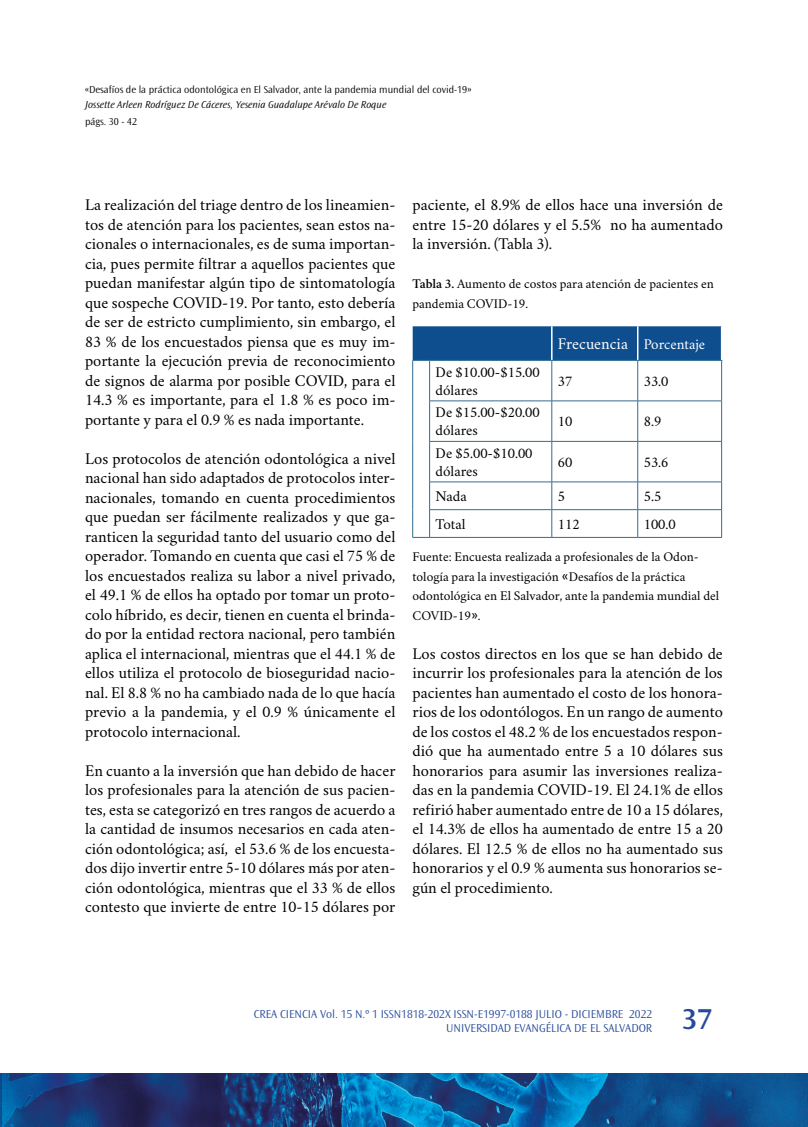
<style>
.page{position:relative;width:808px;height:1127px;background:#fff}
.page>*{position:absolute;margin:0;border:0;box-sizing:border-box;transform-origin:0 0}
.t1{font:600 30px "Ocean Sans Std";color:#264a99}
.t2{font:16.5px/19.5px "Crimson";color:#000;text-align:justify}
.t3{font:16.5px "Crimson";color:#fff}
.t4{font:15px/18px "Crimson";color:#000}
.t5{font:13.5px/19.5px "Crimson";color:#000}
.t6{font:300 12px/13.5px "Ocean Sans Std";color:#264a99;text-align:right}
.t7{font:300 10.5px "Ocean Sans Std";color:#000}
.t8{font:italic 300 10.5px "Ocean Sans Std";color:#000}
.s1{font-weight:600}
.s2{font-size:15px}
.s3{font-family:"Calibri"}
</style>
<div class="page">
<hr style="left:429px;top:360px;width:1px;height:41px;background:#316e91">
<hr style="left:551px;top:360px;width:1px;height:41px;background:#316e91">
<hr style="left:637px;top:360px;width:1px;height:41px;background:#316e91">
<hr style="left:429px;top:401px;width:123px;height:1px;background:#316e91">
<hr style="left:429px;top:401px;width:1px;height:40px;background:#316e91">
<hr style="left:552px;top:401px;width:86px;height:1px;background:#316e91">
<hr style="left:551px;top:401px;width:1px;height:40px;background:#316e91">
<hr style="left:638px;top:401px;width:84px;height:1px;background:#316e91">
<hr style="left:637px;top:401px;width:1px;height:40px;background:#316e91">
<hr style="left:429px;top:441px;width:123px;height:1px;background:#316e91">
<hr style="left:429px;top:441px;width:1px;height:41px;background:#316e91">
<hr style="left:552px;top:441px;width:86px;height:1px;background:#316e91">
<hr style="left:551px;top:441px;width:1px;height:41px;background:#316e91">
<hr style="left:638px;top:441px;width:84px;height:1px;background:#316e91">
<hr style="left:637px;top:441px;width:1px;height:41px;background:#316e91">
<hr style="left:429px;top:482px;width:123px;height:1px;background:#316e91">
<hr style="left:552px;top:482px;width:86px;height:1px;background:#316e91">
<hr style="left:638px;top:482px;width:84px;height:1px;background:#316e91">
<hr style="left:429px;top:509px;width:123px;height:1px;background:#316e91">
<hr style="left:552px;top:509px;width:86px;height:1px;background:#316e91">
<svg style="left:551px;top:482px;width:1px;height:55px"></svg>
<hr style="left:638px;top:509px;width:84px;height:1px;background:#316e91">
<svg style="left:637px;top:482px;width:1px;height:55px"></svg>
<div style="left:412px;top:326px;width:310px;height:35px;background:#0e4e8e"></div>
<hr style="left:430px;top:360px;width:122px;height:1px;background:#316e91">
<hr style="left:552px;top:360px;width:86px;height:1px;background:#316e91">
<hr style="left:638px;top:360px;width:84px;height:1px;background:#316e91">
<hr style="left:412px;top:360px;width:1px;height:41px;background:#316e91">
<hr style="left:721px;top:360px;width:1px;height:41px;background:#316e91">
<hr style="left:412px;top:401px;width:1px;height:40px;background:#316e91">
<hr style="left:721px;top:401px;width:1px;height:40px;background:#316e91">
<hr style="left:412px;top:441px;width:1px;height:41px;background:#316e91">
<hr style="left:721px;top:441px;width:1px;height:41px;background:#316e91">
<svg style="left:721px;top:482px;width:1px;height:55px"></svg>
<svg style="left:412px;top:482px;width:18px;height:56px"></svg>
<hr style="left:430px;top:537px;width:122px;height:1px;background:#316e91">
<hr style="left:552px;top:537px;width:86px;height:1px;background:#316e91">
<hr style="left:638px;top:537px;width:84px;height:1px;background:#316e91">
<img style="left:1px;top:1073px;width:807px;height:54px">
<hr style="left:0;top:1073px;width:1px;height:54px;background:#000">
<p class="t7" style="left:85px;top:83px;width:388px">«Desafíos de la práctica odontológica en El Salvador, ante la pandemia mundial del covid-19»</p>
<p class="t8" style="left:85px;top:98px;width:303px">Jossette Arleen Rodríguez De Cáceres, Yesenia Guadalupe Arévalo De Roque</p>
<p class="t7" style="left:85px;top:116px;width:54px">págs. 30 - 42</p>
<p class="t2" style="left:85px;top:193px;width:312px">La realización del triage dentro de los lineamien&shy;tos de atención para los pacientes, sean estos na&shy;cionales o internacionales, es de suma importan&shy;cia, pues permite filtrar a aquellos pacientes que puedan manifestar algún tipo de sintomatología que sospeche COVID-19. Por tanto, esto debería de ser de estricto cumplimiento, sin embargo, el 83 % de los encuestados piensa que es muy im&shy;portante la ejecución previa de reconocimiento de signos de alarma por posible COVID, para el 14.3 % es importante, para el 1.8 % es poco im&shy;portante y para el 0.9 % es nada importante.</p>
<p class="t2" style="left:85px;top:446px;width:312px">Los protocolos de atención odontológica a nivel nacional han sido adaptados de protocolos inter&shy;nacionales, tomando en cuenta procedimientos que puedan ser fácilmente realizados y que ga&shy;ranticen la seguridad tanto del usuario como del operador. Tomando en cuenta que casi el 75 % de los encuestados realiza su labor a nivel privado, el 49.1 % de ellos ha optado por tomar un proto&shy;colo híbrido, es decir, tienen en cuenta el brinda&shy;do por la entidad rectora nacional, pero también aplica el internacional, mientras que el 44.1 % de ellos utiliza el protocolo de bioseguridad nacio&shy;nal. El 8.8 % no ha cambiado nada de lo que hacía previo a la pandemia, y el 0.9 % únicamente el protocolo internacional.</p>
<p class="t2" style="left:85px;top:758px;width:312px">En cuanto a la inversión que han debido de hacer los profesionales para la atención de sus pacien&shy;tes, esta se categorizó en tres rangos de acuerdo a la cantidad de insumos necesarios en cada aten&shy;ción odontológica; así, el 53.6 % de los encuesta&shy;dos dijo invertir entre 5-10 dólares más por aten&shy;ción odontológica, mientras que el 33 % de ellos contesto que invierte de entre 10-15 dólares por</p>
<p class="t2" style="left:412px;top:193px;width:312px">paciente, el 8.9% de ellos hace una inversión de entre 15-20 dólares y el 5.5% no ha aumentado la inversión. (Tabla 3).</p>
<p class="t5" style="left:412px;top:272px;width:303px"><span class="s1">Tabla 3.</span> Aumento de costos para atención de pacientes en pandemia COVID-19.</p>
<p class="t3" style="left:558px;top:331px;width:149px">Frecuencia <span class="s2">Porcentaje</span></p>
<p class="t4" style="left:436px;top:361px;width:106px">De $10.00-$15.00 dólares</p>
<p class="t4" style="left:558px;top:370px;width:16px">37</p>
<p class="t4" style="left:644px;top:370px;width:26px">33.0</p>
<p class="t4" style="left:436px;top:402px;width:106px">De $15.00-$20.00 dólares</p>
<p class="t4" style="left:558px;top:411px;width:16px">10</p>
<p class="t4" style="left:644px;top:411px;width:19px">8.9</p>
<p class="t4" style="left:436px;top:442px;width:98px">De $5.00-$10.00 dólares</p>
<p class="t4" style="left:558px;top:451px;width:16px">60</p>
<p class="t4" style="left:644px;top:451px;width:26px">53.6</p>
<p class="t4" style="left:436px;top:485px;width:33px">Nada</p>
<p class="t4" style="left:558px;top:485px;width:9px">5</p>
<p class="t4" style="left:644px;top:485px;width:19px">5.5</p>
<p class="t4" style="left:436px;top:513px;width:31px">Total</p>
<p class="t4" style="left:558px;top:513px;width:23px">112</p>
<p class="t4" style="left:644px;top:513px;width:34px">100.0</p>
<p class="t5" style="left:412px;top:545px;width:308px">Fuente: Encuesta realizada a profesionales de la Odon&shy;tología para la investigación <span class="s3">«</span>Desafíos de la práctica odontológica en El Salvador, ante la pandemia mundial del COVID-19<span class="s3">»</span>.</p>
<p class="t2" style="left:412px;top:641px;width:312px">Los costos directos en los que se han debido de incurrir los profesionales para la atención de los pacientes han aumentado el costo de los honora&shy;rios de los odontólogos. En un rango de aumento de los costos el 48.2 % de los encuestados respon&shy;dió que ha aumentado entre 5 a 10 dólares sus honorarios para asumir las inversiones realiza&shy;das en la pandemia COVID-19. El 24.1% de ellos refirió haber aumentado entre de 10 a 15 dólares, el 14.3% de ellos ha aumentado de entre 15 a 20 dólares. El 12.5 % de ellos no ha aumentado sus honorarios y el 0.9 % aumenta sus honorarios se&shy;gún el procedimiento.</p>
<p class="t6" style="left:254px;top:1008px;width:400px">CREA CIENCIA Vol. 15 N.º 1 ISSN1818-202X ISSN-E1997-0188 JULIO - DICIEMBRE 2022<br>UNIVERSIDAD EVANGÉLICA DE EL SALVADOR</p>
<h1 class="t1" style="left:682px;top:1002px;width:32px">37</h1>
</div>
